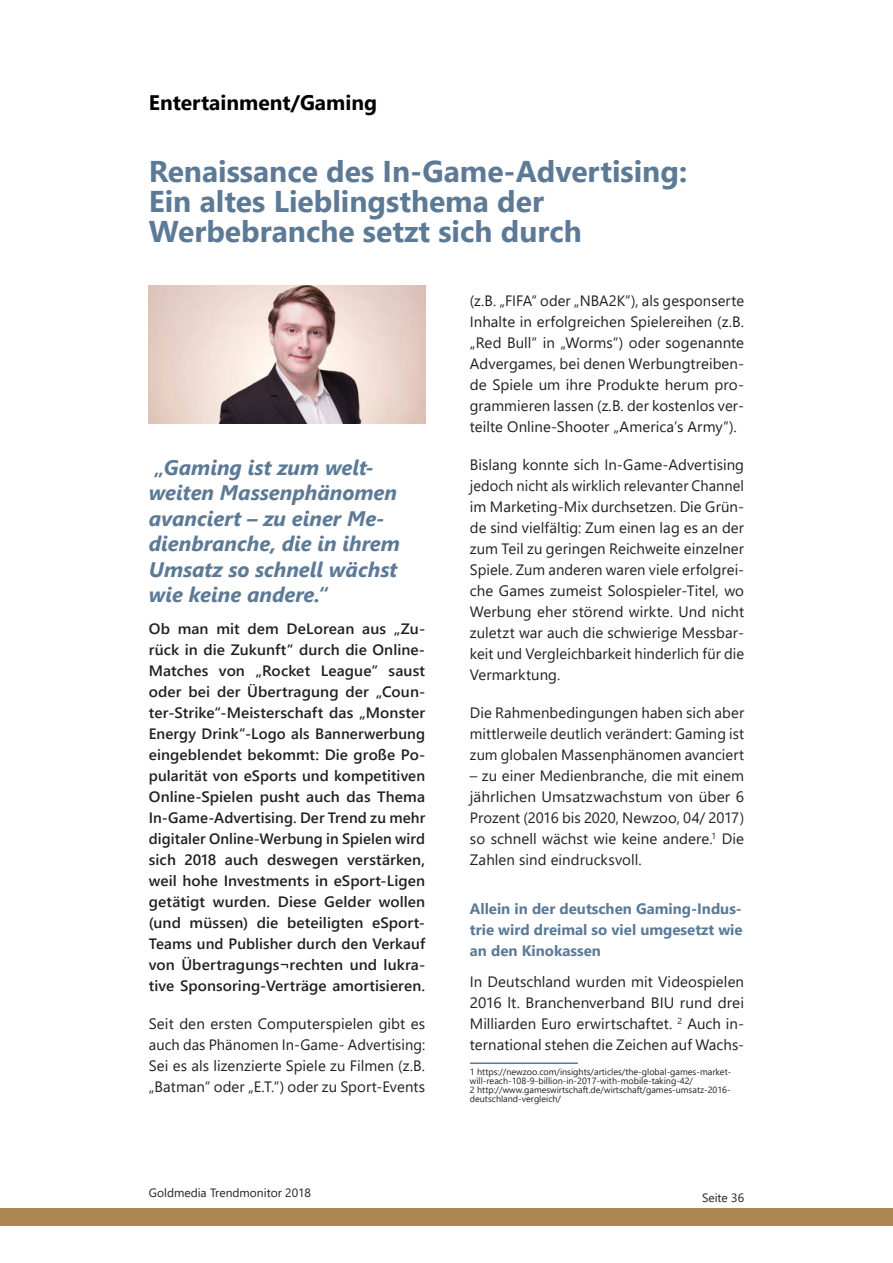
<style>
.page{position:relative;width:893px;height:1263px;background:#fff}
.page>*{position:absolute;margin:0;border:0;box-sizing:border-box;transform-origin:0 0}
.t1{font:700 30px/30px "Segoe UI";color:#5c7a96}
.t2{font:italic 700 21px/25.5px "Segoe UI";color:#5c7a96}
.t3{font:700 21px "Segoe UI";color:#000}
.t4{font:15px/21px "Segoe UI";letter-spacing:.005em;color:#231f20;text-align:justify}
.t5{font:600 15px/21px "Segoe UI";letter-spacing:.005em;color:#231f20;text-align:justify}
.t6{font:700 15px/21px "Segoe UI";color:#5c7a96;text-align:justify}
.t7{font:12px "Segoe UI";color:#231f20}
.t8{font:9px/9px "Segoe UI";color:#231f20}
</style>
<div class="page">
<img style="left:149px;top:286px;width:276px;height:137px">
<hr style="left:470px;top:1062px;width:108px;height:2px;background:#5c7a96">
<div style="left:0;top:1209px;width:893px;height:17px;background:#ab8852"></div>
<h2 class="t3" style="left:149px;top:82px;width:230px">Entertainment/Gaming</h2>
<h1 class="t1" style="left:149px;top:154px;width:540px">Renaissance des In-Game-Advertising:<br>Ein altes Lieblingsthema der<br>Werbebranche setzt sich durch</h1>
<h2 class="t2" style="left:149px;top:453px;width:253px">„Gaming ist zum welt&shy;weiten Massenphänomen avanciert – zu einer Me&shy;dienbranche, die in ihrem<br>Umsatz so schnell wächst wie keine andere.“</h2>
<p class="t5" style="left:149px;top:616px;width:278px">Ob man mit dem DeLorean aus „Zu&shy;rück in die Zukunft“ durch die Online-Matches von „Rocket League“ saust oder bei der Übertragung der „Coun&shy;ter-Strike“-Meisterschaft das „Monster Energy Drink“-Logo als Bannerwerbung eingeblendet bekommt: Die große Po&shy;pularität von eSports und kompetitiven Online-Spielen pusht auch das Thema In-Game-Advertising. Der Trend zu mehr digitaler Online-Werbung in Spielen wird sich 2018 auch deswegen verstärken, weil hohe Investments in eSport-Ligen getätigt wurden. Diese Gelder wollen (und müssen) die beteiligten eSport-Teams und Publisher durch den Verkauf von Übertragungs¬rechten und lukra&shy;tive Sponsoring-Verträge amortisieren.</p>
<p class="t4" style="left:149px;top:1011px;width:278px">Seit den ersten Computerspielen gibt es auch das Phänomen In-Game- Advertising:<br>Sei es als lizenzierte Spiele zu Filmen (z.B. „Batman“ oder „E.T.“) oder zu Sport-Events</p>
<p class="t7" style="left:149px;top:1181px;width:164px">Goldmedia Trendmonitor 2018</p>
<p class="t4" style="left:470px;top:289px;width:276px">(z.B. „FIFA“ oder „NBA2K“), als gesponserte Inhalte in erfolgreichen Spielereihen (z.B. „Red Bull“ in „Worms“) oder sogenannte Advergames, bei denen Werbungtreiben&shy;de Spiele um ihre Produkte herum pro&shy;grammieren lassen (z.B. der kostenlos ver&shy;teilte Online-Shooter „America’s Army“).</p>
<p class="t4" style="left:470px;top:453px;width:276px">Bislang konnte sich In-Game-Advertising jedoch nicht als wirklich relevanter Channel im Marketing-Mix durchsetzen. Die Grün&shy;de sind vielfältig: Zum einen lag es an der zum Teil zu geringen Reichweite einzelner Spiele. Zum anderen waren viele erfolgrei&shy;che Games zumeist Solospieler-Titel, wo Werbung eher störend wirkte. Und nicht zuletzt war auch die schwierige Messbar&shy;keit und Vergleichbarkeit hinderlich für die Vermarktung.</p>
<p class="t4" style="left:470px;top:701px;width:276px">Die Rahmenbedingungen haben sich aber mittlerweile deutlich verändert: Gaming ist zum globalen Massenphänomen avanciert</p>
<p class="t4" style="left:470px;top:764px;width:276px">– zu einer Medienbranche, die mit einem jährlichen Umsatzwachstum von über 6<br>Prozent (2016 bis 2020, Newzoo, 04/ 2017) so schnell wächst wie keine andere.<sup>1</sup> Die Zahlen sind eindrucksvoll.</p>
<p class="t6" style="left:470px;top:896px;width:274px">Allein in der deutschen Gaming-Indus&shy;trie wird dreimal so viel umgesetzt wie an den Kinokassen</p>
<p class="t4" style="left:470px;top:970px;width:276px">In Deutschland wurden mit Videospielen 2016 lt. Branchenverband BIU rund drei Milliarden Euro erwirtschaftet. <sup>2</sup> Auch in&shy;ternational stehen die Zeichen auf Wachs-</p>
<p class="t8" style="left:470px;top:1067px;width:263px">1 https://newzoo.com/insights/articles/the-global-games-market&shy;will-reach-108-9-billion-in-2017-with-mobile-taking-42/<br>2 http://www.gameswirtschaft.de/wirtschaft/games-umsatz-2016- deutschland-vergleich/</p>
<p class="t7" style="left:702px;top:1186px;width:44px">Seite 36</p>
</div>
